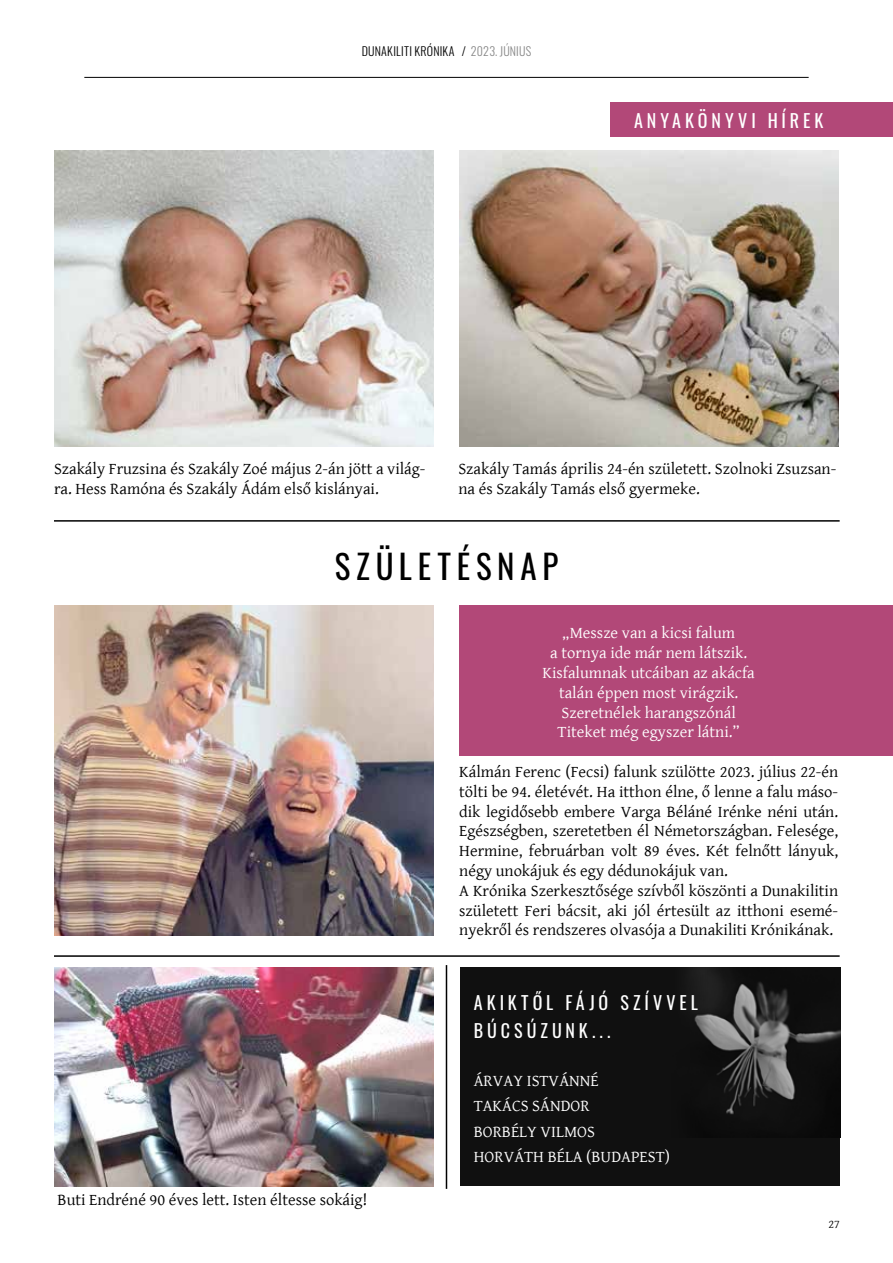
<style>
.page{position:relative;width:893px;height:1263px;background:#fff}
.page>*{position:absolute;margin:0;border:0;box-sizing:border-box;transform-origin:0 0}
.t1{font:33px "Oswald";letter-spacing:.175em;color:#000}
.t2{font:18px/27.6px "Oswald";letter-spacing:.22em;color:#fff}
.t3{font:16.5px/19.8px "Gentium Basic";color:#000}
.t4{font:16.5px/19.8px "Gentium Basic";color:#fff}
.t5{font:300 12px "Oswald";letter-spacing:.015em;color:#000}
.t6{font:12px "Gentium Basic";color:#000}
.s1{color:#878787}
</style>
<div class="page">
<hr style="left:84px;top:77px;width:725px;height:1px;background:#000">
<img style="left:54px;top:151px;width:380px;height:295px">
<img style="left:459px;top:151px;width:380px;height:295px">
<div style="left:461px;top:967px;width:379px;height:219px;background:#101010"></div>
<img style="left:690px;top:967px;width:150px;height:148px">
<img style="left:54px;top:605px;width:380px;height:330px">
<div style="left:459px;top:605px;width:434px;height:151px;background:#b24878"></div>
<div style="left:611px;top:102px;width:282px;height:35px;background:#b24878"></div>
<hr style="left:54px;top:520px;width:786px;height:2px;background:#000">
<hr style="left:54px;top:955px;width:786px;height:2px;background:#000">
<hr style="left:446px;top:965px;width:1px;height:224px;background:#000">
<img style="left:54px;top:967px;width:380px;height:219px">
<p class="t5" style="left:362px;top:40px;width:171px">DUNAKILITI KRÓNIKA / <span class="s1">2023. JÚNIUS</span></p>
<p class="t2" style="left:634px;top:105px;width:191px">ANYAKÖNYVI HÍREK</p>
<p class="t3" style="left:54px;top:459px;width:373px">Szakály Fruzsina és Szakály Zoé május 2-án jött a világ&shy;ra. Hess Ramóna és Szakály Ádám első kislányai.</p>
<p class="t3" style="left:458px;top:459px;width:379px">Szakály Tamás április 24-én született. Szolnoki Zsuzsan&shy;na és Szakály Tamás első gyermeke.</p>
<h1 class="t1" style="left:335px;top:537px;width:225px">SZÜLETÉSNAP</h1>
<p class="t4" style="left:543px;top:622px;width:214px;text-align:center">„Messze van a kicsi falum<br>a tornya ide már nem látszik.<br>Kisfalumnak utcáiban az akácfa talán éppen most virágzik.<br>Szeretnélek harangszónál<br>Titeket még egyszer látni.”</p>
<p class="t3" style="left:459px;top:761px;width:380px">Kálmán Ferenc (Fecsi) falunk szülötte 2023. július 22-én tölti be 94. életévét. Ha itthon élne, ő lenne a falu máso&shy;dik legidősebb embere Varga Béláné Irénke néni után.<br>Egészségben, szeretetben él Németországban. Felesége, Hermine, februárban volt 89 éves. Két felnőtt lányuk, négy unokájuk és egy dédunokájuk van.<br>A Krónika Szerkesztősége szívből köszönti a Dunakilitin született Feri bácsit, aki jól értesült az itthoni esemé&shy;nyekről és rendszeres olvasója a Dunakiliti Krónikának.</p>
<p class="t3" style="left:58px;top:1189px;width:311px">Buti Endréné 90 éves lett. Isten éltesse sokáig!</p>
<p class="t2" style="left:474px;top:987px;width:226px">AKIKTŐL FÁJÓ SZÍVVEL<br>BÚCSÚZUNK...</p>
<p class="t4" style="left:474px;top:1067px;width:198px;line-height:25.5px">ÁRVAY ISTVÁNNÉ<br>TAKÁCS SÁNDOR<br>BORBÉLY VILMOS<br>HORVÁTH BÉLA (BUDAPEST)</p>
<p class="t6" style="left:828px;top:1215px;width:13px">27</p>
</div>
